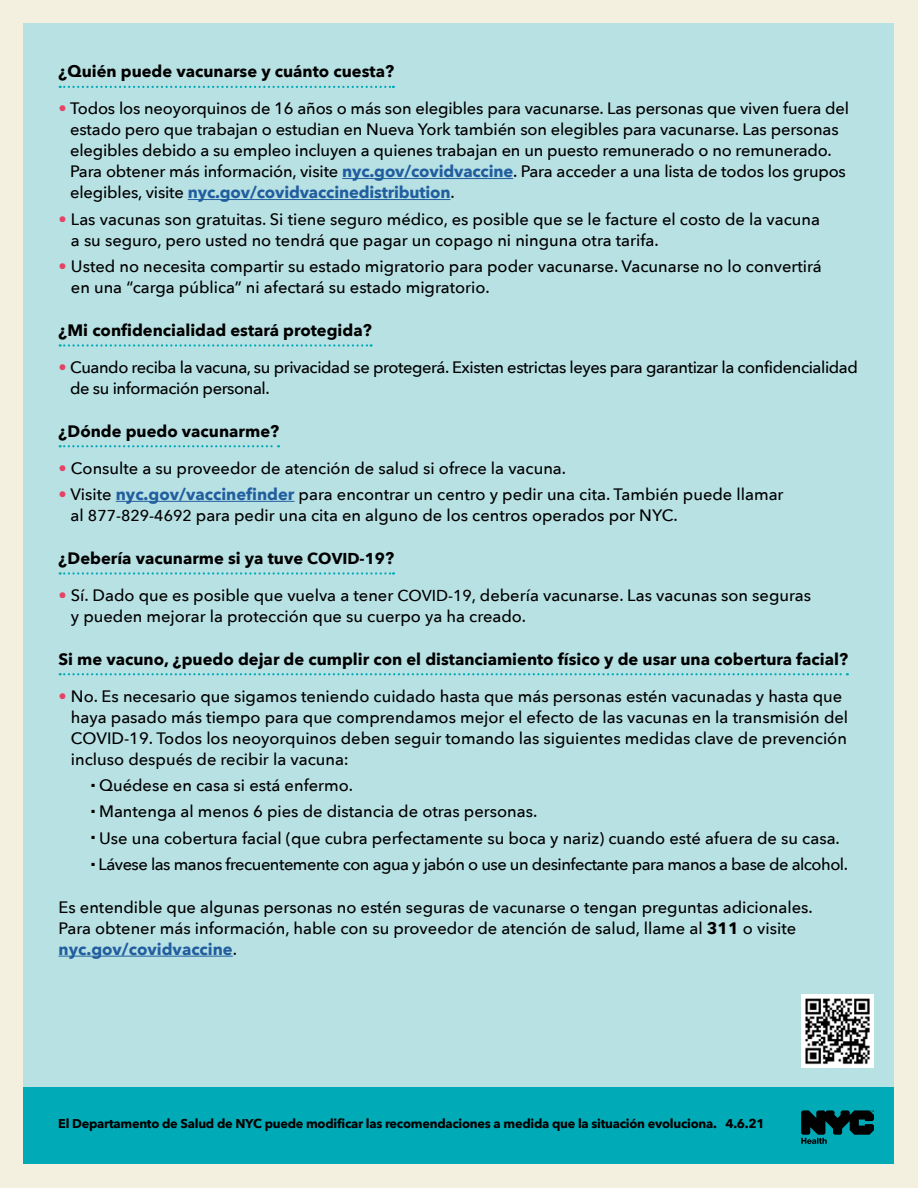
<style>
.page{position:relative;width:918px;height:1188px;background:#fff}
.page>*{position:absolute;margin:0;border:0;box-sizing:border-box;transform-origin:0 0}
.t1{font:500 16.5px/21px "Avenir Next";color:#000}
.t2{font:700 16.5px "Avenir Next";color:#000}
.t3{font:500 16.5px/21px "Avenir Next";letter-spacing:-.025em;color:#000}
.t4{font:500 16.5px "Avenir Next";letter-spacing:-.03em;color:#000}
.t5{font:700 12.75px "Avenir Next";letter-spacing:-.02em;color:#000}
.s1{color:#e44362}
.s2{font-weight:700;color:#215e9e}
.s3{font-size:15.75px}
.s4{font-weight:700}
</style>
<div class="page">
<div style="left:1px;top:1px;width:917px;height:1187px;background:#f3f0df"></div>
<div style="left:24px;top:24px;width:870px;height:1140px;background:#b8e1e4"></div>
<div style="left:24px;top:1088px;width:870px;height:76px;background:#00aab7"></div>
<svg style="left:60px;top:86px;width:334px;height:2px"></svg>
<hr style="left:342px;top:178px;width:171px;height:1px;background:#215e9e">
<hr style="left:188px;top:199px;width:262px;height:1px;background:#215e9e">
<svg style="left:60px;top:344px;width:312px;height:3px"></svg>
<svg style="left:60px;top:445px;width:219px;height:2px"></svg>
<hr style="left:116px;top:501px;width:179px;height:1px;background:#215e9e">
<svg style="left:60px;top:572px;width:334px;height:3px"></svg>
<svg style="left:60px;top:673px;width:788px;height:2px"></svg>
<hr style="left:59px;top:956px;width:174px;height:1px;background:#215e9e">
<svg style="left:801px;top:1110px;width:73px;height:34px"></svg>
<img style="left:801px;top:995px;width:73px;height:72px">
<p class="t2" style="left:59px;top:57px;width:337px">¿Quién puede vacunarse y cuánto cuesta?</p>
<p class="t1" style="left:70px;top:98px;width:780px;text-indent:-12px"><span class="s1">•</span> Todos los neoyorquinos de 16 años o más son elegibles para vacunarse. Las personas que viven fuera del estado pero que trabajan o estudian en Nueva York también son elegibles para vacunarse. Las personas elegibles debido a su empleo incluyen a quienes trabajan en un puesto remunerado o no remunerado.<br>Para obtener más información, visite <span class="s2">nyc.gov/covidvaccine</span>. Para acceder a una lista de todos los grupos elegibles, visite <span class="s2">nyc.gov/covidvaccinedistribution</span>.</p>
<p class="t1" style="left:71px;top:208px;width:751px;text-indent:-12px"><span class="s1">•</span> Las vacunas son gratuitas. Si tiene seguro médico, es posible que se le facture el costo de la vacuna a su seguro, pero usted no tendrá que pagar un copago ni ninguna otra tarifa.</p>
<p class="t1" style="left:71px;top:255px;width:752px;text-indent:-12px"><span class="s1">•</span> Usted no necesita compartir su estado migratorio para poder vacunarse. Vacunarse no lo convertirá en una “carga pública” ni afectará su estado migratorio.</p>
<p class="t2" style="left:59px;top:316px;width:315px">¿Mi confidencialidad estará protegida?</p>
<p class="t3" style="left:70px;top:356px;width:789px;text-indent:-12px"><span class="s1">•</span> Cuando reciba la vacuna, su privacidad se protegerá. Existen estrictas leyes para garantizar la confidencialidad de su información personal.</p>
<p class="t2" style="left:59px;top:416px;width:222px">¿Dónde puedo vacunarme?</p>
<p class="t1" style="left:59px;top:457px;width:509px"><span class="s1">•</span> Consulte a su proveedor de atención de salud si ofrece la vacuna.</p>
<p class="t1" style="left:71px;top:483px;width:714px;text-indent:-12px"><span class="s1">•</span> Visite <span class="s2">nyc.gov/vaccinefinder</span> para encontrar un centro y pedir una cita. También puede llamar al <span class="s3">877-829-4692</span> para pedir una cita en alguno de los centros operados por NYC.</p>
<p class="t2" style="left:59px;top:544px;width:337px">¿Debería vacunarme si ya tuve <span class="s3">COVID-19</span>?</p>
<p class="t1" style="left:71px;top:584px;width:742px;text-indent:-12px"><span class="s1">•</span> Sí. Dado que es posible que vuelva a tener <span class="s3">COVID-19</span>, debería vacunarse. Las vacunas son seguras y pueden mejorar la protección que su cuerpo ya ha creado.</p>
<p class="t2" style="left:59px;top:644px;width:791px">Si me vacuno, ¿puedo dejar de cumplir con el distanciamiento físico y de usar una cobertura facial?</p>
<p class="t1" style="left:71px;top:685px;width:779px;text-indent:-12px"><span class="s1">•</span> No. Es necesario que sigamos teniendo cuidado hasta que más personas estén vacunadas y hasta que haya pasado más tiempo para que comprendamos mejor el efecto de las vacunas en la transmisión del COVID-19. Todos los neoyorquinos deben seguir tomando las siguientes medidas clave de prevención incluso después de recibir la vacuna:</p>
<p class="t1" style="left:92px;top:774px;width:263px">■ Quédese en casa si está enfermo.</p>
<p class="t1" style="left:92px;top:801px;width:447px">■ Mantenga al menos 6 pies de distancia de otras personas.</p>
<p class="t1" style="left:92px;top:827px;width:750px">■ Use una cobertura facial (que cubra perfectamente su boca y nariz) cuando esté afuera de su casa.</p>
<p class="t4" style="left:92px;top:851px;width:758px">■ Lávese las manos frecuentemente con agua y jabón o use un desinfectante para manos a base de alcohol.</p>
<p class="t1" style="left:59px;top:896px;width:756px">Es entendible que algunas personas no estén seguras de <span class="s3">vacunarse</span> o tengan preguntas adicionales.<br>Para obtener más información, hable con su proveedor de atención de salud, llame al <span class="s4">311</span> o visite <span class="s2">nyc.gov/covidvaccine</span>.</p>
<p class="t5" style="left:58px;top:1113px;width:708px">El Departamento de Salud de NYC puede modificar las recomendaciones a medida que la situación evoluciona. 4.6.21</p>
</div>
